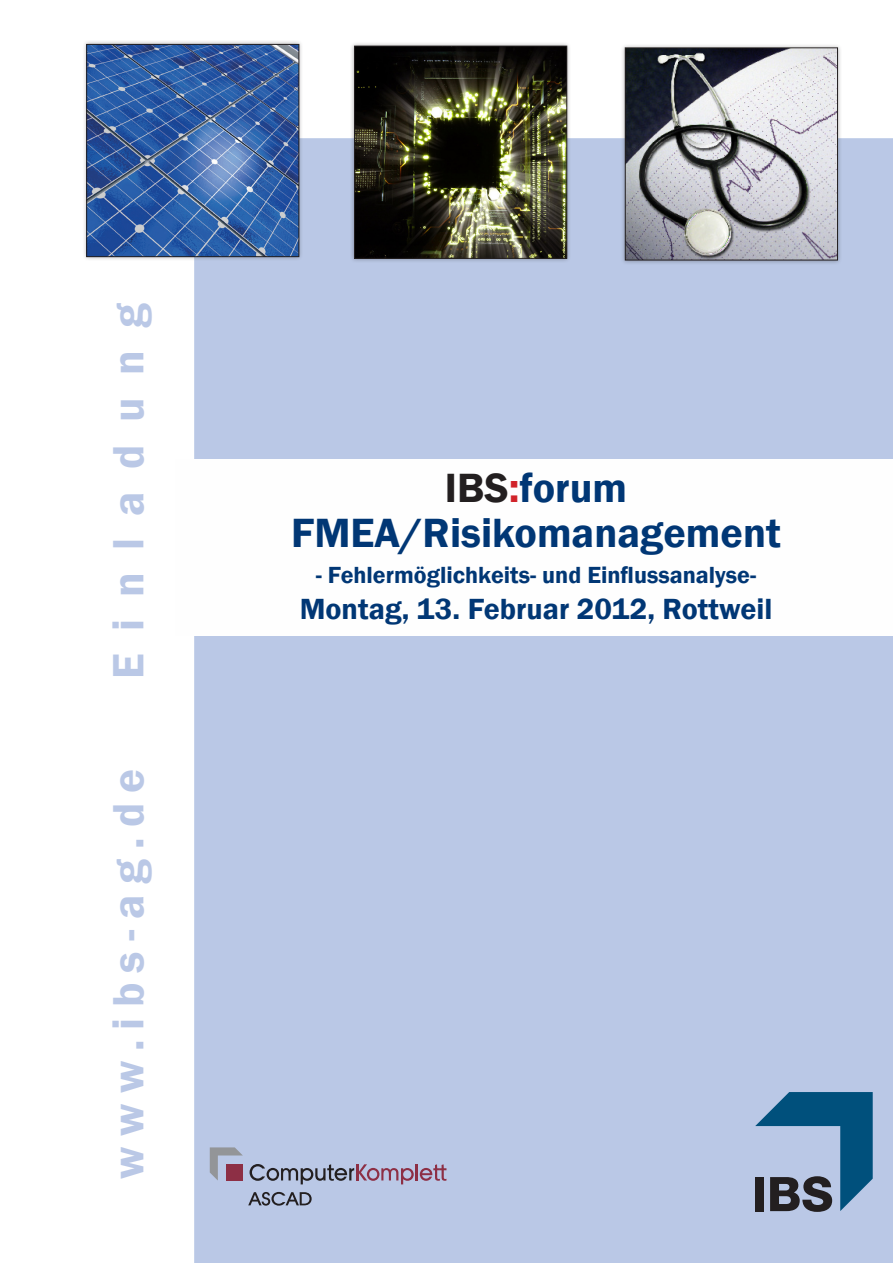
<style>
.page{position:relative;width:893px;height:1263px;background:#fff}
.page>*{position:absolute;margin:0;border:0;box-sizing:border-box;transform-origin:0 0}
.t1{font:600 45px "Franklin Gothic";letter-spacing:.23em;color:#bac8e6}
.t2{font:600 45px "Franklin Gothic";letter-spacing:.495em;color:#bac8e6}
.t3{font:600 42px "Franklin Gothic";color:#013775}
.t4{font:600 30px "Franklin Gothic";color:#013775}
.t5{font:600 24px "Franklin Gothic";color:#013775}
.s1{color:#231f20}
.s2{color:#d1232a}
</style>
<div class="page">
<div style="left:195px;top:139px;width:697px;height:1123px;background:#bac8e6"></div>
<div style="left:175px;top:459px;width:718px;height:177px;background:#fefefe"></div>
<svg style="left:248px;top:1192px;width:64px;height:13px"></svg>
<svg style="left:210px;top:1147px;width:33px;height:33px"></svg>
<svg style="left:250px;top:1164px;width:196px;height:20px"></svg>
<svg style="left:755px;top:1092px;width:118px;height:120px"></svg>
<div style="left:82px;top:40px;width:222px;height:221px;background:#231f20;opacity:.35"></div>
<img style="left:88px;top:46px;width:209px;height:209px">
<div style="left:86px;top:44px;width:213px;height:213px;border:1px solid #231f20"></div>
<div style="left:350px;top:41px;width:222px;height:222px;background:#231f20;opacity:.35"></div>
<img style="left:356px;top:48px;width:209px;height:209px">
<div style="left:354px;top:46px;width:213px;height:213px;border:1px solid #231f20"></div>
<div style="left:620px;top:43px;width:222px;height:222px;background:#231f20;opacity:.35"></div>
<img style="left:627px;top:50px;width:209px;height:208px">
<div style="left:625px;top:48px;width:213px;height:212px;border:1px solid #231f20"></div>
<p class="t2" style="left:101px;top:679px;width:377px;rotate:-90deg">Einladung</p>
<p class="t1" style="left:101px;top:1179px;width:411px;rotate:-90deg">www.ibs-ag.de</p>
<p class="t3" style="left:445px;top:462px;width:184px"><span class="s1">IBS</span><span class="s2">:</span>forum</p>
<p class="t3" style="left:291px;top:507px;width:491px">FMEA/Risikomanagement</p>
<p class="t5" style="left:316px;top:560px;width:442px">- Fehlermöglichkeits- und Einflussanalyse-</p>
<p class="t4" style="left:300px;top:591px;width:474px">Montag, 13. Februar 2012, Rottweil</p>
</div>
